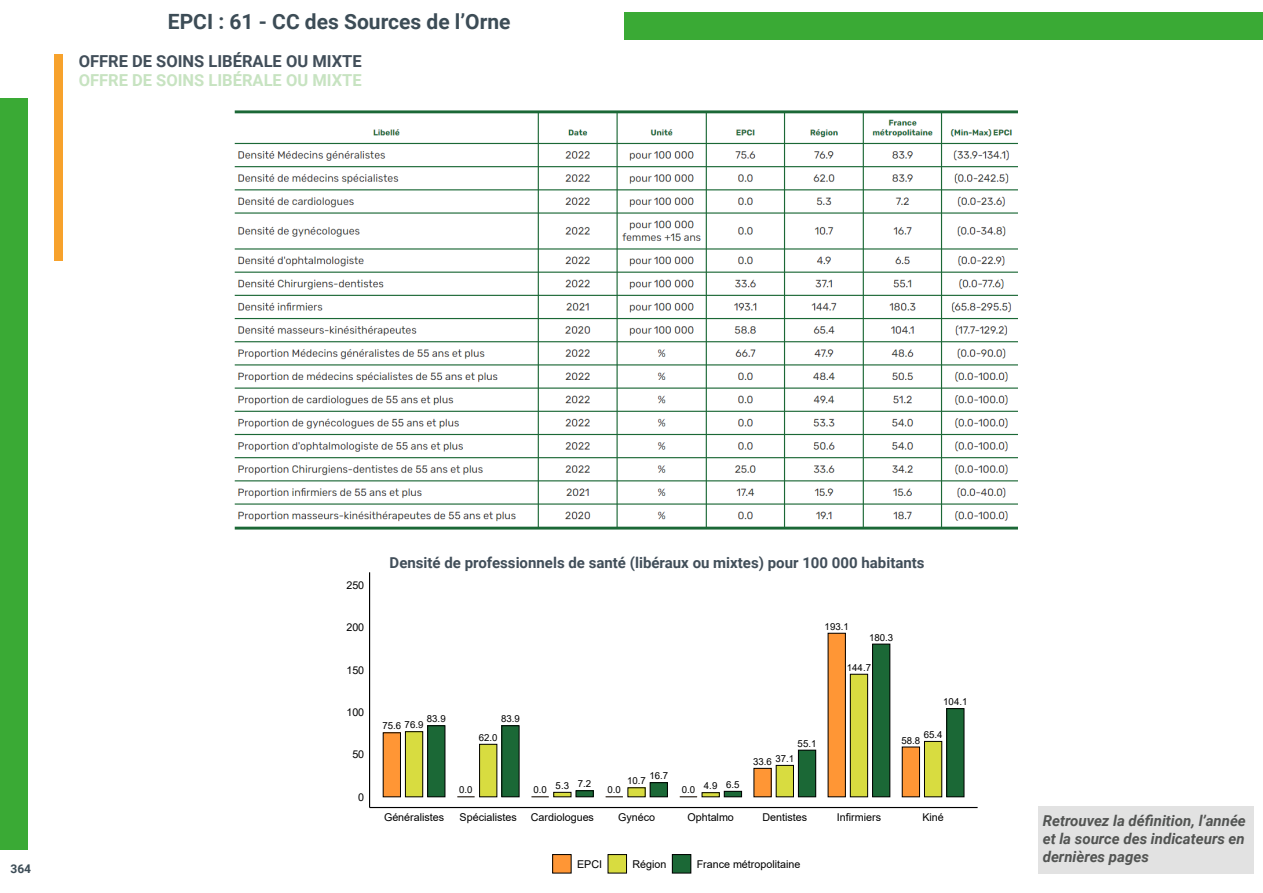
<style>
.page{position:relative;width:1263px;height:893px;background:#fff}
.page>*{position:absolute;margin:0;border:0;box-sizing:border-box;transform-origin:0 0}
.t1{font:700 21px "Roboto";color:#3c4c56}
.t2{font:700 16.5px "Roboto";color:#414e59}
.t3{font:700 16.5px "Roboto";color:#c7e3c1}
.t4{font:italic 700 15px/18px "Roboto";color:#515250;text-align:justify}
.t5{font:700 15px "Roboto";color:#414e59}
.t6{font:700 12px "Roboto";color:#3c4c56}
.t7{font:10.8px "Arial";color:#000}
.t8{font:9.6px "Arial";color:#000}
</style>
<div class="page">
<div style="left:624px;top:13px;width:639px;height:27px;background:#3aaa35"></div>
<div style="left:1px;top:99px;width:27px;height:751px;background:#3aaa35"></div>
<div style="left:54px;top:54px;width:9px;height:206px;background:#f7a22c"></div>
<img style="left:234px;top:110px;width:784px;height:420px">
<div style="left:383px;top:733px;width:17px;height:64px;background:#ff9635"></div>
<svg style="left:457px;top:797px;width:18px;height:1px"></svg>
<svg style="left:531px;top:797px;width:18px;height:1px"></svg>
<svg style="left:606px;top:797px;width:17px;height:1px"></svg>
<svg style="left:680px;top:797px;width:17px;height:1px"></svg>
<div style="left:754px;top:768px;width:17px;height:29px;background:#ff9635"></div>
<div style="left:828px;top:633px;width:17px;height:164px;background:#ff9635"></div>
<div style="left:902px;top:747px;width:17px;height:50px;background:#ff9635"></div>
<div style="left:405px;top:732px;width:18px;height:65px;background:#d8dc40"></div>
<div style="left:405px;top:732px;width:18px;height:65px;border:1px solid #000"></div>
<div style="left:480px;top:744px;width:17px;height:53px;background:#d8dc40"></div>
<div style="left:554px;top:792px;width:17px;height:5px;background:#d8dc40"></div>
<div style="left:554px;top:792px;width:17px;height:5px;border:1px solid #000"></div>
<div style="left:628px;top:788px;width:17px;height:9px;background:#d8dc40"></div>
<div style="left:776px;top:765px;width:17px;height:32px;background:#d8dc40"></div>
<div style="left:850px;top:674px;width:18px;height:123px;background:#d8dc40"></div>
<div style="left:850px;top:674px;width:18px;height:123px;border:1px solid #000"></div>
<div style="left:924px;top:741px;width:18px;height:56px;background:#d8dc40"></div>
<div style="left:924px;top:741px;width:18px;height:56px;border:1px solid #000"></div>
<div style="left:428px;top:726px;width:17px;height:71px;background:#1b6836"></div>
<div style="left:428px;top:726px;width:17px;height:71px;border:1px solid #000"></div>
<div style="left:502px;top:726px;width:17px;height:71px;background:#1b6836"></div>
<div style="left:576px;top:791px;width:17px;height:6px;background:#1b6836"></div>
<div style="left:576px;top:791px;width:17px;height:6px;border:1px solid #000"></div>
<div style="left:650px;top:783px;width:17px;height:14px;background:#1b6836"></div>
<div style="left:650px;top:783px;width:17px;height:14px;border:1px solid #000"></div>
<div style="left:724px;top:791px;width:17px;height:6px;background:#1b6836"></div>
<div style="left:724px;top:791px;width:17px;height:6px;border:1px solid #000"></div>
<div style="left:798px;top:750px;width:18px;height:47px;background:#1b6836"></div>
<div style="left:798px;top:750px;width:18px;height:47px;border:1px solid #000"></div>
<div style="left:872px;top:644px;width:18px;height:153px;background:#1b6836"></div>
<div style="left:872px;top:644px;width:18px;height:153px;border:1px solid #000"></div>
<div style="left:947px;top:709px;width:17px;height:88px;background:#1b6836"></div>
<div style="left:947px;top:709px;width:17px;height:88px;border:1px solid #000"></div>
<hr style="left:369px;top:572px;width:1px;height:235px;background:#000">
<hr style="left:370px;top:807px;width:607px;height:1px;background:#000">
<div style="left:553px;top:854px;width:18px;height:19px;background:#ff9635"></div>
<div style="left:608px;top:854px;width:18px;height:19px;background:#d8dc40"></div>
<div style="left:672px;top:854px;width:19px;height:19px;background:#1b6836"></div>
<div style="left:672px;top:854px;width:19px;height:19px;border:1px solid #000"></div>
<div style="left:1038px;top:806px;width:216px;height:68px;background:#e2e2e2"></div>
<p class="t1" style="left:168px;top:7px;width:344px">EPCI : 61 - CC des Sources de l’Orne</p>
<p class="t2" style="left:79px;top:49px;width:285px">OFFRE DE SOINS LIBÉRALE OU MIXTE</p>
<p class="t3" style="left:79px;top:68px;width:285px">OFFRE DE SOINS LIBÉRALE OU MIXTE</p>
<p class="t6" style="left:11px;top:860px;width:22px">364</p>
<p class="t7" style="left:346px;top:578px;width:19px">250</p>
<p class="t7" style="left:346px;top:620px;width:19px">200</p>
<p class="t7" style="left:346px;top:662px;width:19px">150</p>
<p class="t7" style="left:346px;top:705px;width:19px">100</p>
<p class="t7" style="left:352px;top:747px;width:13px">50</p>
<p class="t7" style="left:358px;top:789px;width:7px">0</p>
<p class="t5" style="left:390px;top:552px;width:536px">Densité de professionnels de santé (libéraux ou mixtes) pour 100 000 habitants</p>
<p class="t8" style="left:825px;top:620px;width:26px">193.1</p>
<p class="t8" style="left:869px;top:631px;width:26px">180.3</p>
<p class="t8" style="left:427px;top:712px;width:20px">83.9</p>
<p class="t8" style="left:501px;top:712px;width:20px">83.9</p>
<p class="t8" style="left:405px;top:718px;width:20px">76.9</p>
<p class="t8" style="left:382px;top:719px;width:20px">75.6</p>
<p class="t8" style="left:479px;top:731px;width:20px">62.0</p>
<p class="t8" style="left:649px;top:769px;width:20px">16.7</p>
<p class="t8" style="left:627px;top:774px;width:20px">10.7</p>
<p class="t8" style="left:578px;top:777px;width:15px">7.2</p>
<p class="t8" style="left:556px;top:779px;width:15px">5.3</p>
<p class="t8" style="left:459px;top:783px;width:15px">0.0</p>
<p class="t8" style="left:533px;top:783px;width:15px">0.0</p>
<p class="t8" style="left:607px;top:783px;width:15px">0.0</p>
<p class="t8" style="left:682px;top:783px;width:15px">0.0</p>
<p class="t8" style="left:704px;top:779px;width:15px">4.9</p>
<p class="t8" style="left:726px;top:778px;width:15px">6.5</p>
<p class="t8" style="left:798px;top:737px;width:20px">55.1</p>
<p class="t8" style="left:775px;top:752px;width:20px">37.1</p>
<p class="t8" style="left:753px;top:755px;width:20px">33.6</p>
<p class="t8" style="left:847px;top:661px;width:26px">144.7</p>
<p class="t8" style="left:943px;top:695px;width:26px">104.1</p>
<p class="t8" style="left:924px;top:728px;width:20px">65.4</p>
<p class="t8" style="left:901px;top:733px;width:20px">58.8</p>
<p class="t7" style="left:384px;top:809px;width:62px">Généralistes</p>
<p class="t7" style="left:460px;top:809px;width:59px">Spécialistes</p>
<p class="t7" style="left:531px;top:809px;width:65px">Cardiologues</p>
<p class="t7" style="left:618px;top:809px;width:38px">Gynéco</p>
<p class="t7" style="left:687px;top:809px;width:48px">Ophtalmo</p>
<p class="t7" style="left:762px;top:809px;width:46px">Dentistes</p>
<p class="t7" style="left:837px;top:809px;width:46px">Infirmiers</p>
<p class="t7" style="left:922px;top:809px;width:23px">Kiné</p>
<p class="t7" style="left:577px;top:856px;width:27px">EPCI</p>
<p class="t7" style="left:632px;top:856px;width:36px">Région</p>
<p class="t7" style="left:697px;top:856px;width:105px">France métropolitaine</p>
<p class="t4" style="left:1043px;top:811px;width:205px">Retrouvez la définition, l’année et la source des indicateurs en dernières pages</p>
</div>
